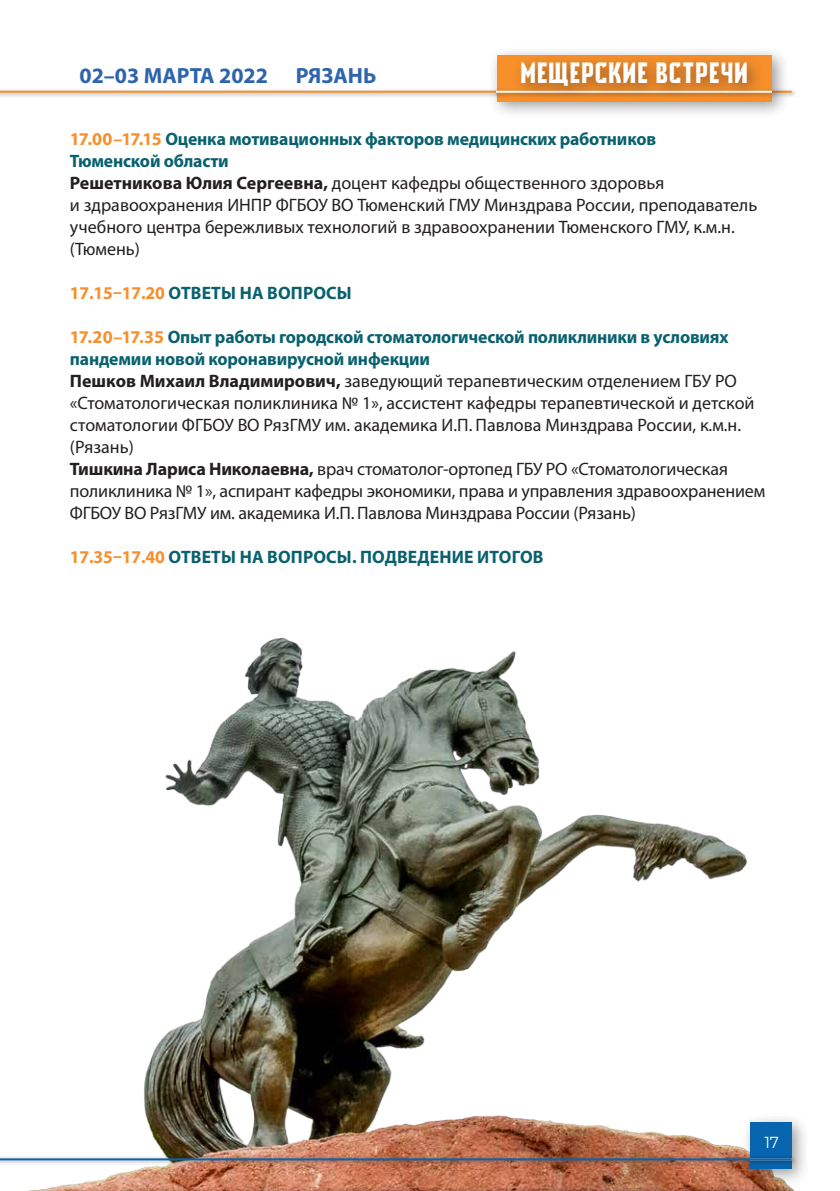
<style>
.page{position:relative;width:840px;height:1191px;background:#fff}
.page>*{position:absolute;margin:0;border:0;box-sizing:border-box;transform-origin:0 0}
.t1{font:28px "Cubadak RU Sby Daymarius";color:#fff}
.t2{font:700 22px "Myriad Pro";color:#2e64ac}
.t3{font:18px/22px "Myriad Pro";color:#231f20}
.t4{font:700 18px "Myriad Pro";letter-spacing:-.005em;color:#09616e}
.t5{font:16px "Montserrat";color:#fff}
.s1{font-weight:700;color:#f78f2a}
.s2{font-weight:700;color:#09616e}
.s3{font-weight:700}
.s4{color:#f78f2a}
</style>
<div class="page">
<div style="left:0;top:88px;width:796px;height:10px;background:#231f20;opacity:.45"></div>
<hr style="left:0;top:91px;width:791px;height:2px;background:#f78f2a">
<div style="left:487px;top:46px;width:302px;height:73px;background:#231f20;opacity:.45"></div>
<div style="left:496px;top:55px;width:275px;height:46px;background:#f78f2a"></div>
<div style="left:496px;top:88px;width:275px;height:10px;background:#231f20;opacity:.45"></div>
<hr style="left:496px;top:91px;width:275px;height:2px;background:#fff">
<div style="left:512px;top:53px;width:251px;height:49px;background:#231f20;opacity:.45"></div>
<img style="left:28px;top:637px;width:767px;height:554px">
<div style="left:740px;top:1113px;width:69px;height:74px;background:#231f20;opacity:.45"></div>
<div style="left:749px;top:1123px;width:42px;height:46px;background:#0765b0"></div>
<div style="left:0;top:1155px;width:796px;height:10px;background:#231f20;opacity:.45"></div>
<hr style="left:0;top:1158px;width:791px;height:2px;background:#0765b0">
<p class="t2" style="left:79px;top:61px;width:190px">02–03 МАРТА 2022</p>
<p class="t2" style="left:295px;top:61px;width:28px">РЯЗАНЬ</p>
<h1 class="t1" style="left:520px;top:56px;width:32px">МЕЩЕРСКИЕ</h1>
<h1 class="t1" style="left:655px;top:56px;width:14px">ВСТРЕЧИ</h1>
<p class="t3" style="left:70px;top:127px;width:688px"><span class="s1">17.00–17.15</span> <span class="s2">Оценка мотивационных факторов медицинских работников<br>Тюменской области<br></span><span class="s3">Решетникова Юлия Сергеевна,</span> доцент кафедры общественного здоровья<br>и здравоохранения ИНПР ФГБОУ ВО Тюменский ГМУ Минздрава России, преподаватель учебного центра бережливых технологий в здравоохранении Тюменского ГМУ, к.м.н. (Тюмень)</p>
<p class="t4" style="left:70px;top:281px;width:210px"><span class="s4">17.15–17.20</span> Ответы на вопро</p>
<p class="t4" style="left:326px;top:281px;width:27px">сы</p>
<p class="t3" style="left:70px;top:325px;width:696px"><span class="s1">17.20–17.35</span> <span class="s2">Опыт работы городской стоматологической поликлиники в условиях пандемии новой коронавирусной инфекции<br></span><span class="s3">Пешков Михаил Владимирович,</span> заведующий терапевтическим отделением ГБУ РО «Стоматологическая поликлиника № 1», ассистент кафедры терапевтической и детской стоматологии ФГБОУ ВО РязГМУ им. академика И.П. Павлова Минздрава России, к.м.н. (Рязань)<br><span class="s3">Тишкина Лариса Николаевна,</span> врач стоматолог-ортопед ГБУ РО «Стоматологическая поликлиника № 1», аспирант кафедры экономики, права и управления здравоохранением ФГБОУ ВО РязГМУ им. академика И.П. Павлова Минздрава России (Рязань)</p>
<p class="t4" style="left:70px;top:545px;width:210px"><span class="s4">17.35–17.40</span> Ответы на вопро</p>
<p class="t4" style="left:326px;top:545px;width:59px">сы. Подв</p>
<p class="t4" style="left:407px;top:545px;width:103px">едение итогов</p>
<p class="t5" style="left:764px;top:1131px;width:16px">17</p>
</div>
